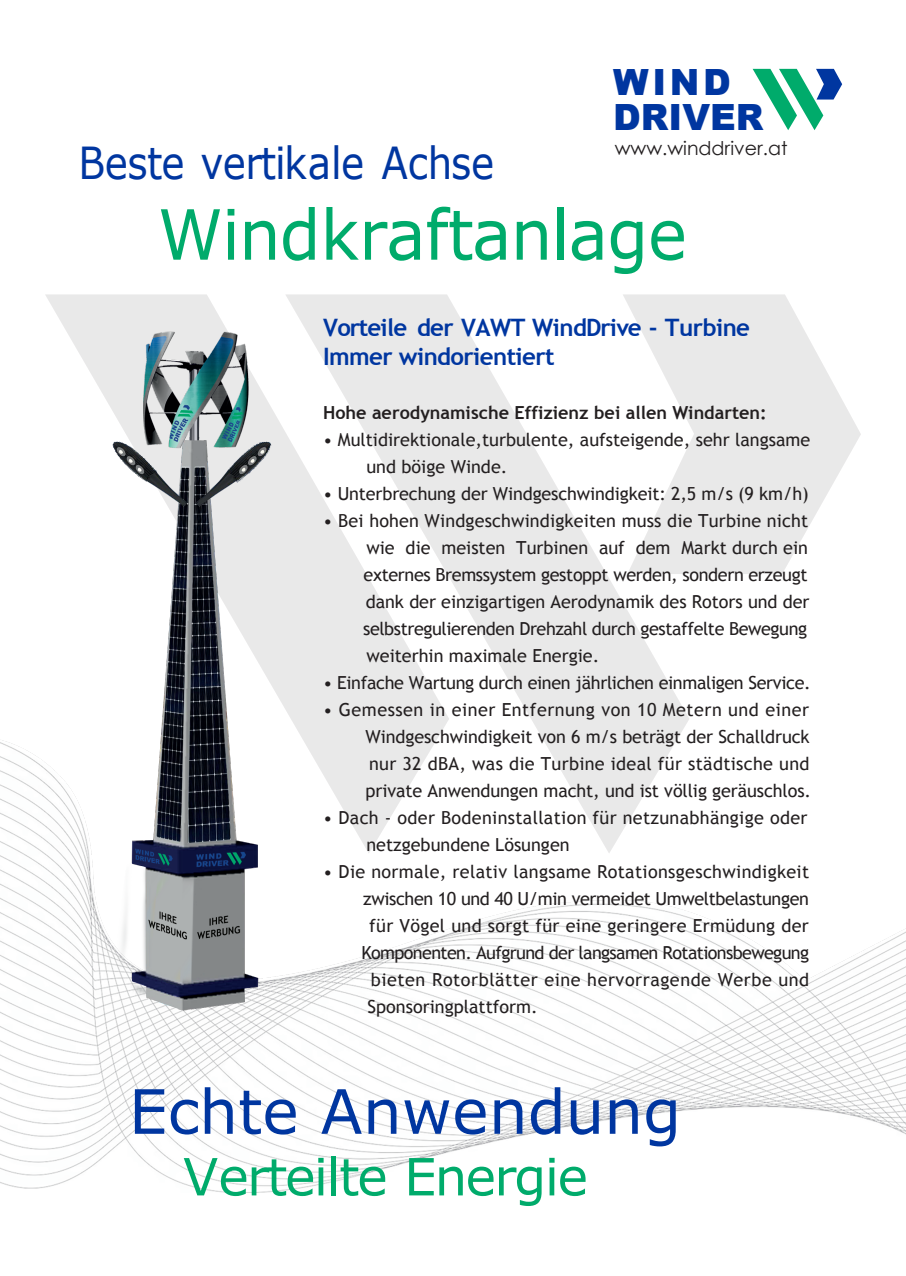
<style>
.page{position:relative;width:906px;height:1276px;background:#fff}
.page>*{position:absolute;margin:0;border:0;box-sizing:border-box;transform-origin:0 0}
.t1{font:69.3px "Verdana";letter-spacing:-.01em;color:#00ab6b;scale:.95 1}
.t2{font:61.2px "Verdana";color:#0036a0}
.t3{font:51.3px "Verdana";letter-spacing:-.035em;color:#00ab6b}
.t4{font:44.1px "Verdana";letter-spacing:-.015em;color:#0036a0;scale:.88 1}
.t5{font:900 36.15px/35.2px "Arial";color:#0036a0}
.t6{font:700 24px/28.8px "Trebuchet MS";letter-spacing:-.025em;color:#0036a0}
.t7{font:19.05px "Century Gothic";color:#231f20}
.t8{font:18px/27px "Trebuchet MS";color:#231f20}
.t9{font:18px/27px "Trebuchet MS";letter-spacing:.02em;color:#231f20}
.t10{font:18px "Trebuchet MS";letter-spacing:-.02em;color:#231f20}
.t11{font:18px "Trebuchet MS";letter-spacing:-.035em;color:#231f20}
.t12{font:700 18px "Trebuchet MS";color:#231f20}
.t13{font:18px "Trebuchet MS";letter-spacing:.03em;color:#231f20}
</style>
<div class="page">
<img style="left:0;top:740px;width:906px;height:452px">
<svg style="left:45px;top:294px;width:176px;height:559px"></svg>
<svg style="left:286px;top:294px;width:403px;height:559px;fill:#e9e9e9"></svg>
<svg style="left:622px;top:294px;width:239px;height:280px;fill:#e9e9e9"></svg>
<svg style="left:752px;top:69px;width:90px;height:61px"></svg>
<img style="left:77px;top:319px;width:217px;height:698px">
<h3 class="t5" style="left:613px;top:63px;width:152px">WIND<br>DRIVER</h3>
<p class="t7" style="left:615px;top:135px;width:174px">www.winddriver.at</p>
<h3 class="t4" style="left:79px;top:135px;width:474px">Beste vertikale Achse</h3>
<h1 class="t1" style="left:158px;top:190px;width:558px">Windkraftanlage</h1>
<h3 class="t6" style="left:323px;top:313px;width:428px">Vorteile der VAWT WindDrive - Turbine<br>Immer windorientiert</h3>
<p class="t12" style="left:323px;top:401px;width:445px">Hohe aerodynamische Effizienz bei allen Windarten:</p>
<p class="t8" style="left:366px;top:426px;width:445px;text-indent:-43px">• Multidirektionale,turbulente, aufsteigende, sehr langsame und böige Winde.</p>
<p class="t8" style="left:323px;top:480px;width:487px">• Unterbrechung der Windgeschwindigkeit: 2,5 m/s (9 km/h)</p>
<p class="t8" style="left:363px;top:507px;width:448px;text-indent:-40px">• Bei hohen Windgeschwindigkeiten muss die Turbine nicht wie die meisten Turbinen auf dem Markt durch ein externes Bremssystem gestoppt werden, sondern erzeugt dank der einzigartigen Aerodynamik des Rotors und der selbstregulierenden Drehzahl durch gestaffelte Bewegung weiterhin maximale Energie.</p>
<p class="t10" style="left:323px;top:672px;width:489px">• Einfache Wartung durch einen jährlichen einmaligen Service.</p>
<p class="t8" style="left:365px;top:696px;width:447px;text-align:justify;text-indent:-42px">• Gemessen in einer Entfernung von 10 Metern und einer Windgeschwindigkeit von 6 m/s beträgt der Schalldruck nur 32 dBA, was die Turbine ideal für städtische und private Anwendungen macht, und ist völlig geräuschlos.</p>
<p class="t9" style="left:366px;top:804px;width:442px;text-indent:-43px">• Dach - oder Bodeninstallation für netzunabhängige oder netzgebundene Lösungen</p>
<p class="t9" style="left:323px;top:858px;width:487px">• Die normale, relativ langsame Rotationsgeschwindigkeit</p>
<p class="t10" style="left:363px;top:888px;width:447px">zwischen 10 und 40 U/min vermeidet Umweltbelastungen</p>
<p class="t9" style="left:369px;top:912px;width:441px">für Vögel und sorgt für eine geringere Ermüdung der</p>
<p class="t11" style="left:361px;top:942px;width:449px">Komponenten. Aufgrund der langsamen Rotationsbewegung</p>
<p class="t13" style="left:371px;top:969px;width:440px">bieten Rotorblätter eine hervorragende Werbe und</p>
<p class="t8" style="left:367px;top:993px;width:172px">Sponsoringplattform.</p>
<h2 class="t2" style="left:129px;top:1072px;width:554px">Echte Anwendung</h2>
<h3 class="t3" style="left:183px;top:1144px;width:406px">Verteilte Energie</h3>
</div>
